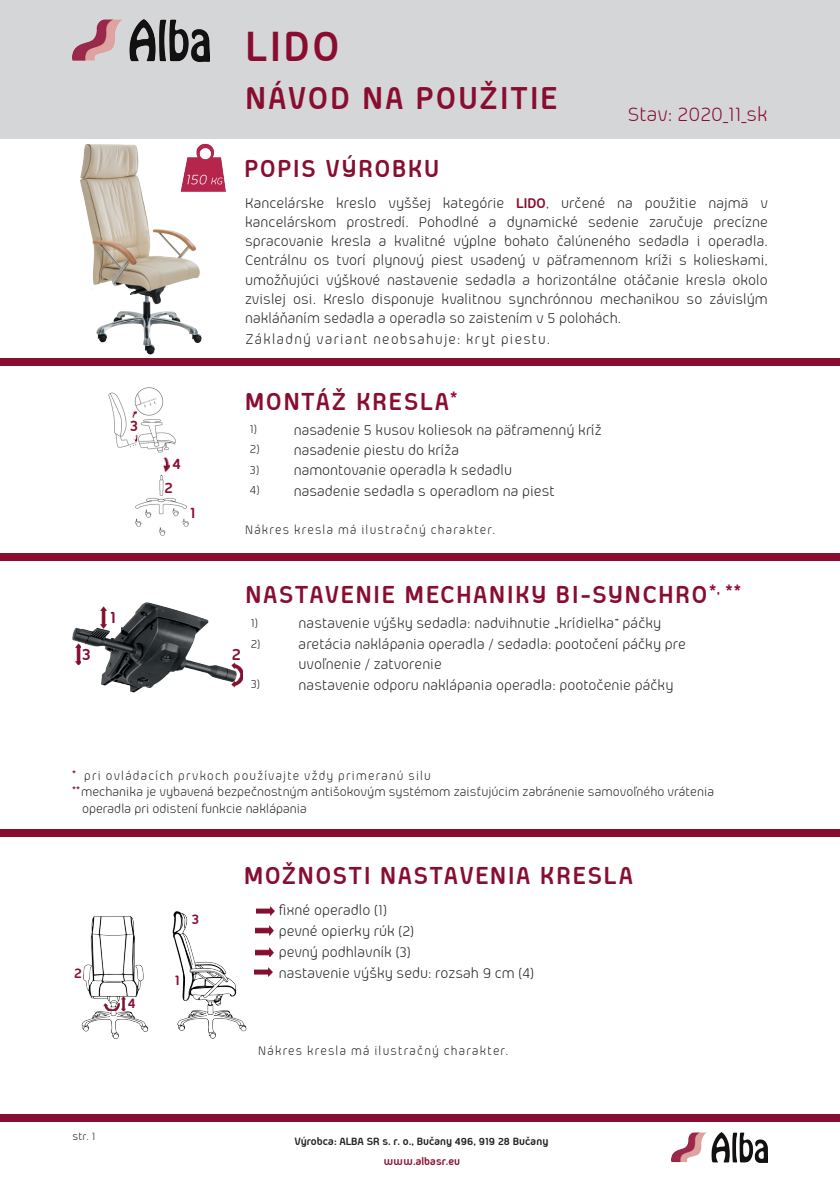
<style>
.page{position:relative;width:840px;height:1191px;background:#fff}
.page>*{position:absolute;margin:0;border:0;box-sizing:border-box;transform-origin:0 0}
.t1{font:700 48px "Aeroportal";color:#890d30;scale:.95 1}
.t2{font:700 36px "Aeroportal";letter-spacing:.065em;color:#890d30;scale:.95 1}
.t3{font:700 28px "Aeroportal";letter-spacing:.07em;color:#890d30;scale:.95 1}
.t4{font:22px "Aeroportal";color:#890d30}
.t5{font:700 18.8px "Aeroportal";color:#890d30}
.t6{font:700 17.2px "Aeroportal";color:#890d30}
.t7{font:16px/19.2px "Aeroportal";color:#231f20;text-align:justify}
.t8{font:16px "Aeroportal";letter-spacing:.085em;color:#231f20;scale:.95 1}
.t9{font:700 16px "Aeroportal";color:#890d30}
.t10{font:14px "Aeroportal";color:#231f20}
.t11{font:14px "Aeroportal";letter-spacing:.09em;color:#231f20;scale:.95 1}
.t12{font:13.2px "Aeroportal";color:#231f20}
.t13{font:700 12px "Aeroportal";color:#231f20}
.t14{font:700 12px "Aeroportal";color:#890d30}
.t15{font:12px "Aeroportal";color:#231f20}
.s1{font-weight:700;color:#890d30}
</style>
<div class="page">
<img style="left:256px;top:906px;width:18px;height:9px">
<img style="left:255px;top:947px;width:18px;height:10px">
<img style="left:255px;top:926px;width:18px;height:9px">
<img style="left:81px;top:911px;width:166px;height:128px">
<img style="left:104px;top:1003px;width:15px;height:7px">
<img style="left:80px;top:144px;width:122px;height:211px">
<div style="left:0;top:359px;width:839px;height:7px;background:#890d30"></div>
<div style="left:0;top:553px;width:839px;height:7px;background:#890d30"></div>
<div style="left:0;top:0;width:839px;height:138px;background:#d5d6d8"></div>
<img style="left:72px;top:19px;width:137px;height:43px">
<img style="left:254px;top:967px;width:18px;height:9px">
<div style="left:0;top:1114px;width:839px;height:7px;background:#890d30"></div>
<img style="left:108px;top:387px;width:81px;height:149px">
<img style="left:160px;top:452px;width:10px;height:22px">
<svg style="left:130px;top:410px;width:8px;height:9px"></svg>
<svg style="left:133px;top:433px;width:5px;height:9px"></svg>
<div style="left:0;top:829px;width:839px;height:7px;background:#890d30"></div>
<img style="left:178px;top:143px;width:48px;height:51px">
<img style="left:121px;top:996px;width:4px;height:15px">
<img style="left:671px;top:1132px;width:96px;height:30px">
<img style="left:73px;top:602px;width:162px;height:90px">
<img style="left:75px;top:643px;width:6px;height:22px">
<svg style="left:231px;top:662px;width:11px;height:25px"></svg>
<img style="left:101px;top:606px;width:5px;height:22px">
<p class="t1" style="left:245px;top:21px;width:100px">LIDO</p>
<p class="t2" style="left:245px;top:79px;width:330px">NÁVOD NA POUŽITIE</p>
<p class="t3" style="left:244px;top:153px;width:206px">POPIS VÝROBKU</p>
<p class="t4" style="left:627px;top:103px;width:141px">Stav: 2020_11_sk</p>
<p class="t7" style="left:245px;top:193px;width:524px">Kancelárske kreslo vyššej kategórie <span class="s1">LIDO</span>, určené na použitie najmä v kancelárskom prostredí. Pohodlné a dynamické sedenie zaručuje precízne spracovanie kresla a kvalitné výplne bohato čalúneného sedadla i operadla.<br>Centrálnu os tvorí plynový piest usadený v päťramennom kríži s kolieskami, umožňujúci výškové nastavenie sedadla a horizontálne otáčanie kresla okolo zvislej osi. Kreslo disponuje kvalitnou synchrónnou mechanikou so závislým nakláňaním sedadla a operadla so zaistením v 5 polohách.</p>
<p class="t6" style="left:130px;top:417px;width:9px">3</p>
<p class="t6" style="left:173px;top:454px;width:10px">4</p>
<p class="t6" style="left:164px;top:478px;width:10px">2</p>
<p class="t6" style="left:190px;top:503px;width:7px">1</p>
<p class="t8" style="left:245px;top:331px;width:322px">Základný variant neobsahuje: kryt piestu.</p>
<p class="t3" style="left:245px;top:386px;width:224px">MONTÁŽ KRESLA<sup>*</sup></p>
<p class="t12" style="left:250px;top:422px;width:9px">1)</p>
<p class="t7" style="left:293px;top:420px;width:309px">nasadenie 5 kusov koliesok na päťramenný kríž</p>
<p class="t12" style="left:250px;top:442px;width:11px">2)</p>
<p class="t7" style="left:293px;top:440px;width:167px">nasadenie piestu do kríža</p>
<p class="t12" style="left:250px;top:463px;width:11px">3)</p>
<p class="t7" style="left:293px;top:461px;width:220px">namontovanie operadla k sedadlu</p>
<p class="t12" style="left:250px;top:483px;width:11px">4)</p>
<p class="t7" style="left:293px;top:481px;width:262px">nasadenie sedadla s operadlom na piest</p>
<p class="t11" style="left:245px;top:523px;width:264px">Nákres kresla má ilustračný charakter.</p>
<p class="t3" style="left:245px;top:580px;width:523px">NASTAVENIE MECHANIKY BI-SYNCHRO<sup>*,</sup> <sup>**</sup></p>
<p class="t5" style="left:110px;top:607px;width:7px">1</p>
<p class="t5" style="left:82px;top:644px;width:10px">3</p>
<p class="t5" style="left:232px;top:644px;width:11px">2</p>
<p class="t12" style="left:250px;top:616px;width:9px">1)</p>
<p class="t7" style="left:298px;top:614px;width:364px">nastavenie výšky sedadla: nadvihnutie „krídielka“ páčky</p>
<p class="t12" style="left:250px;top:637px;width:11px">2)</p>
<p class="t7" style="left:298px;top:635px;width:388px">aretácia naklápania operadla / sedadla: pootočení páčky pre</p>
<p class="t7" style="left:298px;top:654px;width:145px">uvoľnenie / zatvorenie</p>
<p class="t12" style="left:250px;top:677px;width:11px">3)</p>
<p class="t7" style="left:298px;top:675px;width:376px">nastavenie odporu naklápania operadla: pootočenie páčky</p>
<p class="t11" style="left:72px;top:768px;width:379px"><sup>*</sup> pri ovládacích prvkoch používajte vždy primeranú silu</p>
<p class="t10" style="left:72px;top:784px;width:643px"><sup>**</sup>mechanika je vybavená bezpečnostným antišokovým systémom zaisťujúcim zabránenie samovoľného vrátenia</p>
<p class="t10" style="left:82px;top:801px;width:226px">operadla pri odistení funkcie naklápania</p>
<p class="t9" style="left:74px;top:965px;width:9px">2</p>
<p class="t9" style="left:128px;top:994px;width:9px">4</p>
<p class="t9" style="left:192px;top:910px;width:9px">3</p>
<p class="t9" style="left:175px;top:971px;width:6px">1</p>
<p class="t15" style="left:73px;top:1130px;width:24px">str. 1</p>
<p class="t3" style="left:244px;top:860px;width:410px">MOŽNOSTI NASTAVENIA KRESLA</p>
<p class="t7" style="left:278px;top:900px;width:110px">fixné operadlo (1)</p>
<p class="t7" style="left:278px;top:921px;width:137px">pevné opierky rúk (2)</p>
<p class="t7" style="left:278px;top:942px;width:134px">pevný podhlavník (3)</p>
<p class="t7" style="left:278px;top:963px;width:257px">nastavenie výšky sedu: rozsah 9 cm (4)</p>
<p class="t11" style="left:258px;top:1043px;width:264px">Nákres kresla má ilustračný charakter.</p>
<p class="t13" style="left:294px;top:1135px;width:255px">Výrobca: ALBA SR s. r. o., Bučany 496, 919 28 Bučany</p>
<p class="t14" style="left:383px;top:1154px;width:78px">www.albasr.eu</p>
</div>
